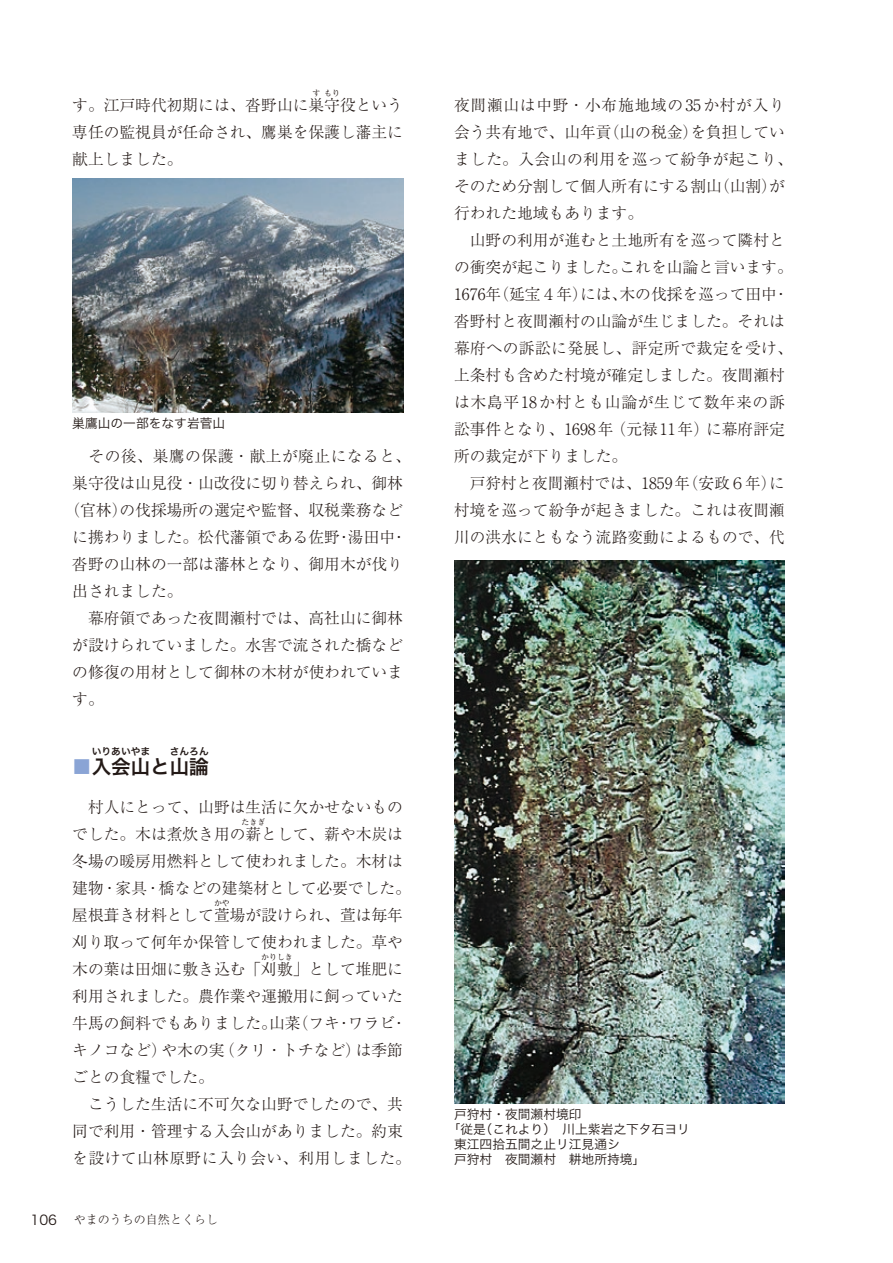
<style>
.page{position:relative;width:893px;height:1263px;background:#fff}
.page>*{position:absolute;margin:0;border:0;box-sizing:border-box;transform-origin:0 0}
.t1{font:19.5px "Hira Kaku Std N W6";color:#231916}
.t2{font:300 15.75px/27px "Ryumin Pr 5";color:#231916}
.t3{font:300 15.75px "Ryumin Pr 5";letter-spacing:.03em;color:#231916}
.t4{font:13.5px "Hira Kaku Std N W3";color:#231916}
.t5{font:12.75px "Hira Kaku Std N W3";color:#231916}
.t6{font:300 12px "Ryumin Pr 5";color:#231916}
.t7{font:9.75px "Hira Kaku Std N W6";color:#231916}
.t8{font:300 7.8px "Ryumin Pr 5";color:#231916}
.s1{color:#8aa4d5}
</style>
<div class="page">
<img style="left:72px;top:178px;width:331px;height:234px">
<img style="left:454px;top:561px;width:331px;height:543px">
<p class="t8" style="left:312px;top:87px;width:9px">す</p>
<p class="t8" style="left:324px;top:87px;width:17px">もり</p>
<p class="t2" style="left:72px;top:117px;width:332px">専任の監視員が任命され、鷹巣を保護し藩主に献上しました。</p>
<p class="t2" style="left:72px;top:90px;width:332px">す。江戸時代初期には、沓野山に巣守役という</p>
<p class="t5" style="left:72px;top:413px;width:154px">巣鷹山の一部をなす岩菅山</p>
<p class="t3" style="left:72px;top:444px;width:340px">　その後、巣鷹の保護・献上が廃止になると、</p>
<p class="t2" style="left:72px;top:468px;width:332px">巣守役は山見役・山改役に切り替えられ、御林</p>
<p class="t2" style="left:64px;top:495px;width:340px">（官林）の伐採場所の選定や監督、収税業務など</p>
<p class="t2" style="left:72px;top:522px;width:336px">に携わりました。松代藩領である佐野・湯田中・</p>
<p class="t2" style="left:72px;top:549px;width:332px">沓野の山林の一部は藩林となり、御用木が伐り</p>
<p class="t2" style="left:72px;top:576px;width:112px">出されました。</p>
<p class="t2" style="left:72px;top:603px;width:332px">　幕府領であった夜間瀬村では、高社山に御林</p>
<p class="t2" style="left:72px;top:630px;width:332px">が設けられていました。水害で流された橋など</p>
<p class="t2" style="left:72px;top:657px;width:332px">の修復の用材として御林の木材が使われていま</p>
<p class="t2" style="left:72px;top:684px;width:33px">す。</p>
<p class="t7" style="left:92px;top:744px;width:60px">いりあいやま</p>
<p class="t7" style="left:170px;top:744px;width:40px">さんろん</p>
<p class="t1" style="left:72px;top:751px;width:138px"><span class="s1">■</span>入会山と山論</p>
<p class="t2" style="left:72px;top:792px;width:332px">　村人にとって、山野は生活に欠かせないものでした。木は煮炊き用の薪として、薪や木炭は</p>
<p class="t8" style="left:242px;top:816px;width:25px">たきぎ</p>
<p class="t2" style="left:72px;top:846px;width:340px">冬場の暖房用燃料として使われました。木材は建物・家具・橋などの建築材として必要でした。屋根葺き材料として萱場が設けられ、萱は毎年</p>
<p class="t8" style="left:214px;top:897px;width:17px">かや</p>
<p class="t2" style="left:72px;top:927px;width:332px">刈り取って何年か保管して使われました。草や木の葉は田畑に敷き込む「刈敷」として堆肥に</p>
<p class="t8" style="left:261px;top:951px;width:33px">かりしき</p>
<p class="t2" style="left:72px;top:981px;width:340px">利用されました。農作業や運搬用に飼っていた牛馬の飼料でもありました。山菜（フキ・ワラビ・キノコなど）や木の実（クリ・トチなど）は季節ごとの食糧でした。<br>　こうした生活に不可欠な山野でしたので、共同で利用・管理する入会山がありました。約束を設けて山林原野に入り会い、利用しました。</p>
<p class="t4" style="left:30px;top:1209px;width:28px">106</p>
<p class="t6" style="left:74px;top:1210px;width:145px">やまのうちの自然とくらし</p>
<p class="t2" style="left:454px;top:90px;width:340px">夜間瀬山は中野・小布施地域の35か村が入り会う共有地で、山年貢（山の税金）を負担していました。入会山の利用を巡って紛争が起こり、そのため分割して個人所有にする割山（山割）が行われた地域もあります。<br>　山野の利用が進むと土地所有を巡って隣村との衝突が起こりました。これを山論と言います。<br>1676年（延宝４年）には、木の伐採を巡って田中・沓野村と夜間瀬村の山論が生じました。それは幕府への訴訟に発展し、評定所で裁定を受け、上条村も含めた村境が確定しました。夜間瀬村は木島平18か村とも山論が生じて数年来の訴訟事件となり、1698年（元禄 11年）に幕府評定所の裁定が下りました。</p>
<p class="t2" style="left:454px;top:468px;width:332px;text-align:justify;text-indent:16px">戸狩村と夜間瀬村では、1859年（安政６年）に村境を巡って紛争が起きました。これは夜間瀬川の洪水にともなう流路変動によるもので、代</p>
<p class="t5" style="left:454px;top:1105px;width:129px">戸狩村・夜間瀬村境印</p>
<p class="t5" style="left:448px;top:1120px;width:244px">「従是（これより）　川上紫岩之下タ石ヨリ</p>
<p class="t5" style="left:454px;top:1135px;width:167px">東江四拾五間之止リ江見通シ</p>
<p class="t5" style="left:454px;top:1150px;width:193px">戸狩村　夜間瀬村　耕地所持境」</p>
</div>
